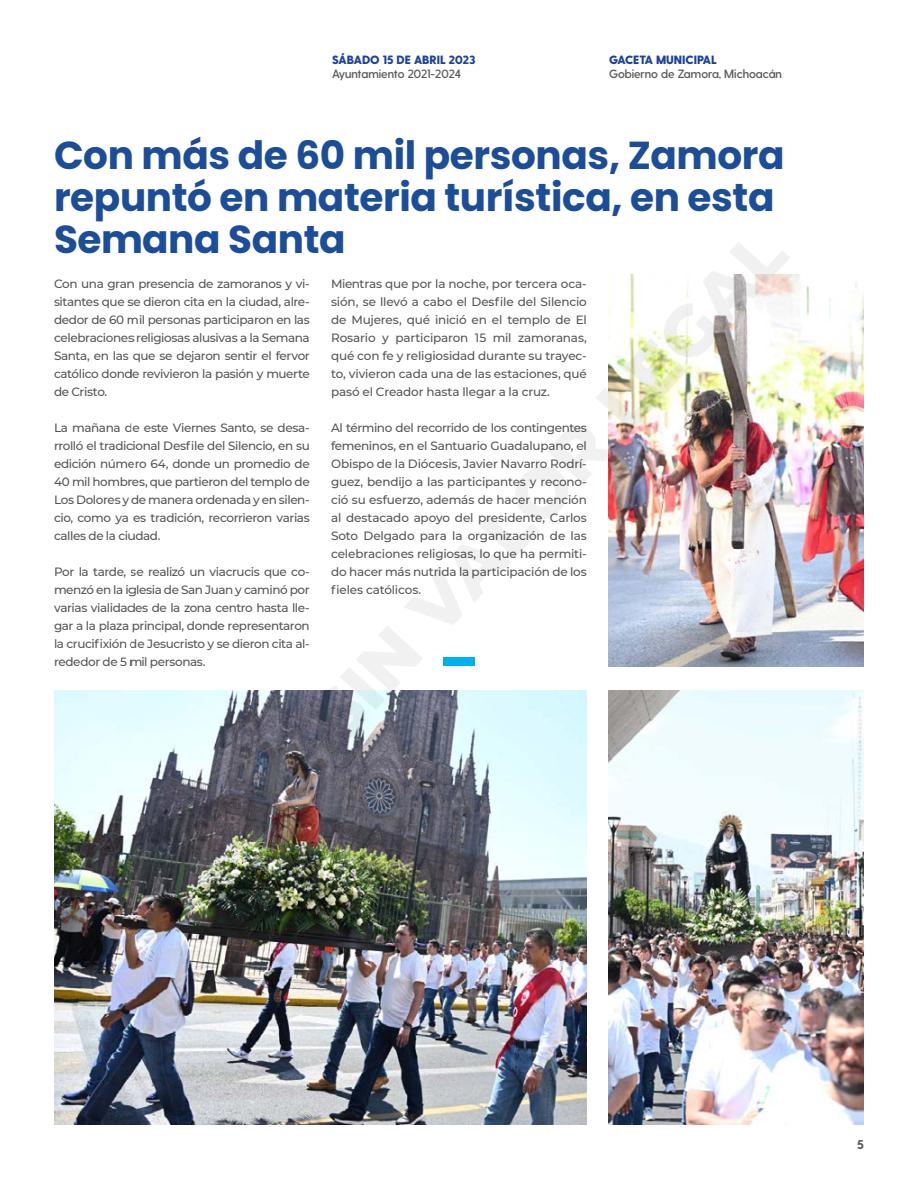
<style>
.page{position:relative;width:918px;height:1188px;background:#fff}
.page>*{position:absolute;margin:0;border:0;box-sizing:border-box;transform-origin:0 0}
.t1{font:700 39px/42px "Poppins";letter-spacing:-.01em;color:#1c4d99}
.t2{font:800 12.75px "Greycliff CF";color:#58595b}
.t3{font:500 12px/18px "Montserrat";letter-spacing:-.025em;color:#535558;text-align:justify}
.t4{font:600 12px "Greycliff CF";color:#58595b}
.t5{font:800 12px "Greycliff CF";color:#1c449c}
</style>
<div class="page">
<img style="left:608px;top:690px;width:256px;height:434px">
<div style="left:443px;top:658px;width:32px;height:8px;background:#00b0eb"></div>
<img style="left:54px;top:690px;width:533px;height:434px">
<img style="left:608px;top:274px;width:256px;height:393px">
<p class="t5" style="left:332px;top:52px;width:145px">SÁBADO 15 DE ABRIL 2023</p>
<p class="t4" style="left:332px;top:67px;width:131px">Ayuntamiento 2021-2024</p>
<p class="t5" style="left:609px;top:52px;width:109px">GACETA MUNICIPAL</p>
<p class="t4" style="left:609px;top:67px;width:174px">Gobierno de Zamora, Michoacán</p>
<h1 class="t1" style="left:54px;top:134px;width:732px">Con más de 60 mil personas, Zamora repuntó en materia turística, en esta<br>Semana Santa</h1>
<p class="t3" style="left:54px;top:274px;width:257px">Con una gran presencia de zamoranos y vi&shy;sitantes que se dieron cita en la ciudad, alre&shy;dedor de 60 mil personas participaron en las celebraciones religiosas alusivas a la Semana Santa, en las que se dejaron sentir el fervor católico donde revivieron la pasión y muerte de Cristo.</p>
<p class="t3" style="left:54px;top:418px;width:257px">La mañana de este Viernes Santo, se desa&shy;rrolló el tradicional Desfile del Silencio, en su edición número 64, donde un promedio de 40 mil hombres, que partieron del templo de Los Dolores y de manera ordenada y en silen&shy;cio, como ya es tradición, recorrieron varias calles de la ciudad.</p>
<p class="t3" style="left:54px;top:562px;width:257px">Por la tarde, se realizó un viacrucis que co&shy;menzó en la iglesia de San Juan y caminó por varias vialidades de la zona centro hasta lle&shy;gar a la plaza principal, donde representaron la crucifixión de Jesucristo y se dieron cita al&shy;rededor de 5 mil personas.</p>
<p class="t3" style="left:331px;top:274px;width:257px">Mientras que por la noche, por tercera oca&shy;sión, se llevó a cabo el Desfile del Silencio de Mujeres, qué inició en el templo de El Rosario y participaron 15 mil zamoranas, qué con fe y religiosidad durante su trayec&shy;to, vivieron cada una de las estaciones, qué pasó el Creador hasta llegar a la cruz.</p>
<p class="t3" style="left:331px;top:418px;width:257px">Al término del recorrido de los contingentes femeninos, en el Santuario Guadalupano, el Obispo de la Diócesis, Javier Navarro Rodrí&shy;guez, bendijo a las participantes y recono&shy;ció su esfuerzo, además de hacer mención al destacado apoyo del presidente, Carlos Soto Delgado para la organización de las celebraciones religiosas, lo que ha permiti&shy;do hacer más nutrida la participación de los fieles católicos.</p>
<p class="t2" style="left:857px;top:1137px;width:8px">5</p>
</div>
